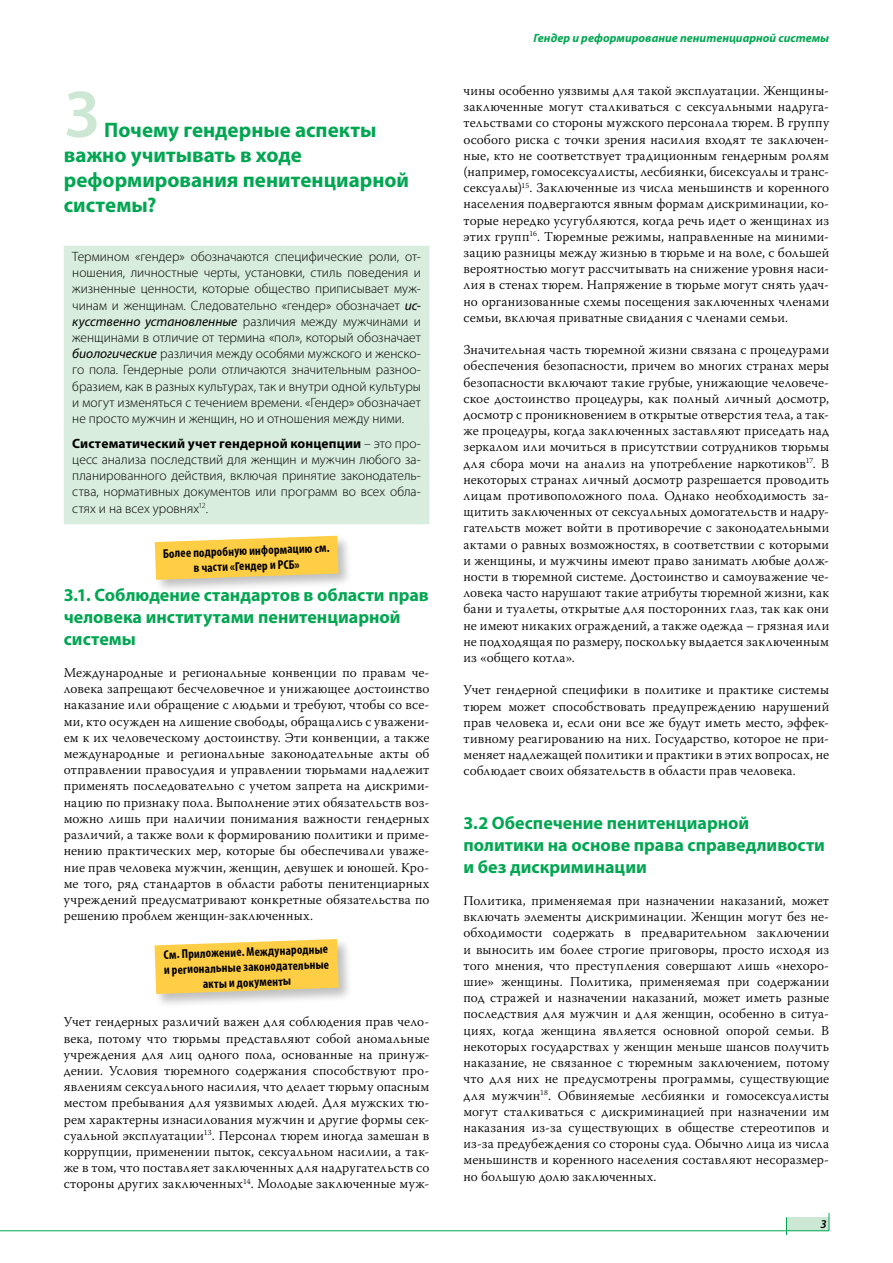
<style>
.page{position:relative;width:893px;height:1263px;background:#fff}
.page>*{position:absolute;margin:0;border:0;box-sizing:border-box;transform-origin:0 0}
.t1{font:600 69px "Myriad Pro";color:#cce7d3}
.t2{font:700 21px/25.2px "Myriad Pro";color:#00a651}
.t3{font:700 18px/21.6px "Myriad Pro";color:#00a651}
.t4{font:300 13.5px/16.2px "Warnock Pro";letter-spacing:.015em;color:#000;text-align:justify}
.t5{font:300 13.5px/16.2px "Myriad Pro";color:#000;text-align:justify}
.t6{font:700 condensed 12.75px/15.3px "Myriad Pro";color:#000;text-align:center}
.t7{font:italic 700 12px "Myriad Pro";color:#00a651}
.t8{font:italic 600 12px "Myriad Pro";color:#000}
.s1{font-weight:400;font-style:italic}
.s2{font-weight:700}
</style>
<div class="page">
<div style="left:786px;top:1217px;width:43px;height:14px;background:#cce7d3"></div>
<svg style="left:786px;top:1217px;width:1px;height:18px"></svg>
<svg style="left:829px;top:1213px;width:1px;height:18px"></svg>
<hr style="left:0;top:1230px;width:829px;height:1px;background:#00a651">
<div style="left:64px;top:246px;width:365px;height:187px;background:#d8eddd"></div>
<div style="left:64px;top:431px;width:365px;height:93px;background:#d8eddd"></div>
<div style="left:153px;top:534px;width:199px;height:60px;background:#000;opacity:.25"></div>
<svg style="left:155px;top:536px;width:183px;height:44px;background:#fad05a"></svg>
<div style="left:153px;top:937px;width:199px;height:71px;background:#000;opacity:.25"></div>
<svg style="left:155px;top:939px;width:184px;height:55px;background:#fbd057"></svg>
<h1 class="t1" style="left:64px;top:70px;width:38px">3</h1>
<h2 class="t2" style="left:64px;top:116px;width:347px;text-indent:41px">Почему гендерные аспекты важно учитывать в ходе реформирования пенитенциарной системы?</h2>
<p class="t5" style="left:72px;top:248px;width:350px">Термином «гендер» обозначаются специфические роли, от&shy;ношения, личностные черты, установки, стиль поведения и жизненные ценности, которые общество приписывает муж&shy;чинам и женщинам. Следовательно «гендер» обозначает <span class="s1">ис&shy;кусственно установленные</span> различия между мужчинами и женщинами в отличие от термина «пол», который обозначает <span class="s1">биологические</span> различия между особями мужского и женско&shy;го пола. Гендерные роли отличаются значительным разноо&shy;бразием, как в разных культурах, так и внутри одной культуры и могут изменяться с течением времени. «Гендер» обозначает не просто мужчин и женщин, но и отношения между ними.</p>
<p class="t5" style="left:72px;top:435px;width:350px"><span class="s2">Систематический учет гендерной концепции</span> – это про&shy;цесс анализа последствий для женщин и мужчин любого за&shy;планированного действия, включая принятие законодатель&shy;ства, нормативных документов или программ во всех обла&shy;стях и на всех уровнях<sup>12</sup>.</p>
<p class="t6" style="left:163px;top:546px;width:168px;rotate:-2deg">Более подробную информацию см. в части «Гендер и РСБ»</p>
<h3 class="t3" style="left:64px;top:584px;width:367px">3.1. Соблюдение стандартов в области прав человека институтами пенитенциарной системы</h3>
<p class="t4" style="left:64px;top:664px;width:367px">Международные и региональные конвенции по правам че&shy;ловека запрещают бесчеловечное и унижающее достоинство наказание или обращение с людьми и требуют, чтобы со все&shy;ми, кто осужден на лишение свободы, обращались с уважени&shy;ем к их человеческому достоинству. Эти конвенции, а также международные и региональные законодательные акты об отправлении правосудия и управлении тюрьмами надлежит применять последовательно с учетом запрета на дискрими&shy;нацию по признаку пола. Выполнение этих обязательств воз&shy;можно лишь при наличии понимания важности гендерных различий, а также воли к формированию политики и приме&shy;нению практических мер, которые бы обеспечивали уваже&shy;ние прав человека мужчин, женщин, девушек и юношей. Кро&shy;ме того, ряд стандартов в области работы пенитенциарных учреждений предусматривают конкретные обязательства по решению проблем женщин-заключенных.</p>
<p class="t6" style="left:163px;top:947px;width:167px;rotate:-2deg">См. Приложение. Международные и региональные законодательные акты и документы</p>
<p class="t4" style="left:64px;top:1014px;width:367px">Учет гендерных различий важен для соблюдения прав чело&shy;века, потому что тюрьмы представляют собой аномальные учреждения для лиц одного пола, основанные на принуж&shy;дении. Условия тюремного содержания способствуют про&shy;явлениям сексуального насилия, что делает тюрьму опасным местом пребывания для уязвимых людей. Для мужских тю&shy;рем характерны изнасилования мужчин и другие формы сек&shy;суальной эксплуатации<sup>13</sup>. Персонал тюрем иногда замешан в коррупции, применении пыток, сексуальном насилии, а так&shy;же в том, что поставляет заключенных для надругательств со стороны других заключенных<sup>14</sup>. Молодые заключенные муж-</p>
<p class="t7" style="left:533px;top:30px;width:297px">Гендер и реформирование пенитенциарной системы</p>
<p class="t4" style="left:463px;top:82px;width:367px">чины особенно уязвимы для такой эксплуатации. Женщины&shy;заключенные могут сталкиваться с сексуальными надруга&shy;тельствами со стороны мужского персонала тюрем. В группу особого риска с точки зрения насилия входят те заключен&shy;ные, кто не соответствует традиционным гендерным ролям (например, гомосексуалисты, лесбиянки, бисексуалы и транс&shy;сексуалы)<sup>15</sup>. Заключенные из числа меньшинств и коренного населения подвергаются явным формам дискриминации, ко&shy;торые нередко усугубляются, когда речь идет о женщинах из этих групп<sup>16</sup>. Тюремные режимы, направленные на миними&shy;зацию разницы между жизнью в тюрьме и на воле, с большей вероятностью могут рассчитывать на снижение уровня наси&shy;лия в стенах тюрем. Напряжение в тюрьме могут снять удач&shy;но организованные схемы посещения заключенных членами семьи, включая приватные свидания с членами семьи.</p>
<p class="t4" style="left:463px;top:341px;width:367px">Значительная часть тюремной жизни связана с процедурами обеспечения безопасности, причем во многих странах меры безопасности включают такие грубые, унижающие человече&shy;ское достоинство процедуры, как полный личный досмотр, досмотр с проникновением в открытые отверстия тела, а так&shy;же процедуры, когда заключенных заставляют приседать над зеркалом или мочиться в присутствии сотрудников тюрьмы для сбора мочи на анализ на употребление наркотиков<sup>17</sup>. В некоторых странах личный досмотр разрешается проводить лицам противоположного пола. Однако необходимость за&shy;щитить заключенных от сексуальных домогательств и надру&shy;гательств может войти в противоречие с законодательными актами о равных возможностях, в соответствии с которыми и женщины, и мужчины имеют право занимать любые долж&shy;ности в тюремной системе. Достоинство и самоуважение че&shy;ловека часто нарушают такие атрибуты тюремной жизни, как бани и туалеты, открытые для посторонних глаз, так как они не имеют никаких ограждений, а также одежда – грязная или не подходящая по размеру, поскольку выдается заключенным из «общего котла».</p>
<p class="t4" style="left:463px;top:682px;width:367px">Учет гендерной специфики в политике и практике системы тюрем может способствовать предупреждению нарушений прав человека и, если они все же будут иметь место, эффек&shy;тивному реагированию на них. Государство, которое не при&shy;меняет надлежащей политики и практики в этих вопросах, не соблюдает своих обязательств в области прав человека.</p>
<h3 class="t3" style="left:463px;top:812px;width:363px">3.2 Обеспечение пенитенциарной политики на основе права справедливости и без дискриминации</h3>
<p class="t4" style="left:463px;top:892px;width:367px">Политика, применяемая при назначении наказаний, может включать элементы дискриминации. Женщин могут без не&shy;обходимости содержать в предварительном заключении и выносить им более строгие приговоры, просто исходя из того мнения, что преступления совершают лишь «нехоро&shy;шие» женщины. Политика, применяемая при содержании под стражей и назначении наказаний, может иметь разные последствия для мужчин и для женщин, особенно в ситуа&shy;циях, когда женщина является основной опорой семьи. В некоторых государствах у женщин меньше шансов получить наказание, не связанное с тюремным заключением, потому что для них не предусмотрены программы, существующие для мужчин<sup>18</sup>. Обвиняемые лесбиянки и гомосексуалисты могут сталкиваться с дискриминацией при назначении им наказания из-за существующих в обществе стереотипов и из-за предубеждения со стороны суда. Обычно лица из числа меньшинств и коренного населения составляют несоразмер&shy;но большую долю заключенных.</p>
<p class="t8" style="left:820px;top:1216px;width:8px">3</p>
</div>
